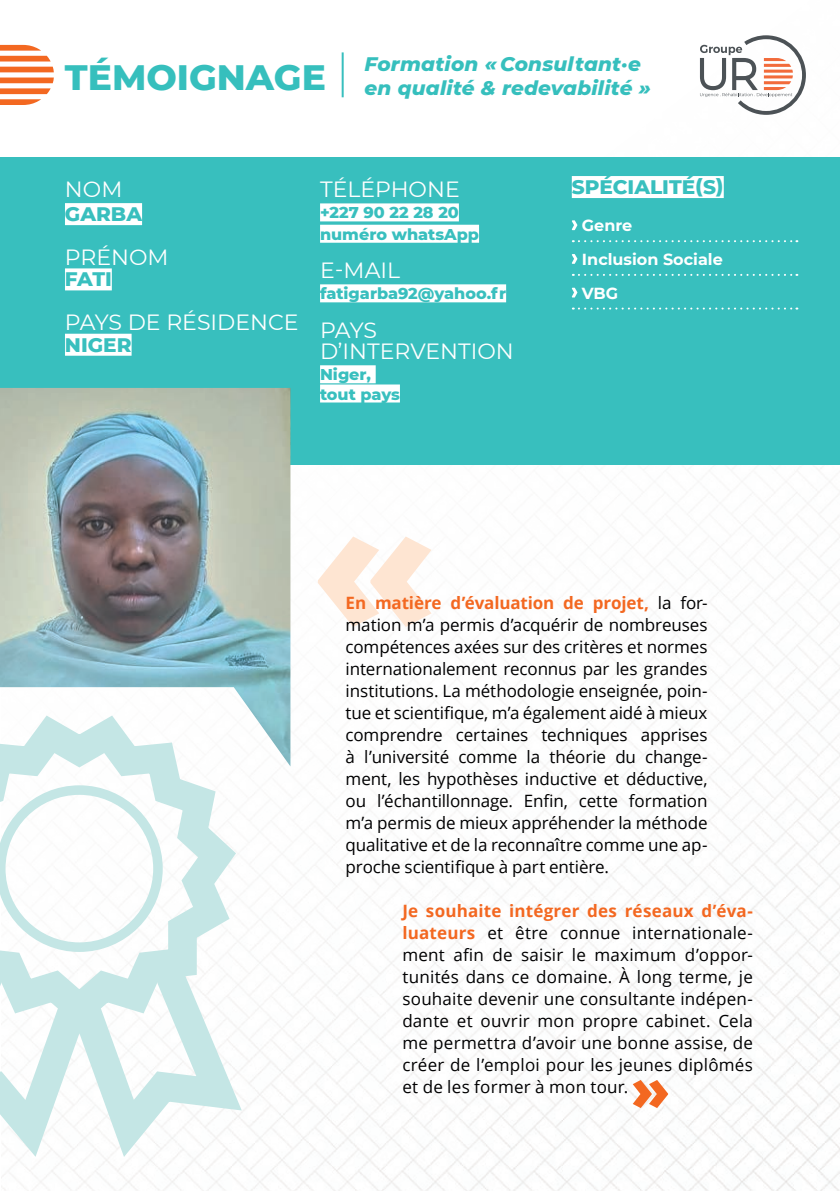
<style>
.page{position:relative;width:840px;height:1191px;background:#fff}
.page>*{position:absolute;margin:0;border:0;box-sizing:border-box;transform-origin:0 0}
.t1{font:800 36px "Montserrat";color:#36bfbd}
.t2{font:22px/21.2px "Montserrat";color:#fff}
.t3{font:italic 800 20px/24px "Montserrat";letter-spacing:.01em;color:#36bfbd}
.t4{font:800 20px "Montserrat";color:#38bfbe}
.t5{font:17px/22px "Open Sans";letter-spacing:.01em;color:#000001;text-align:justify}
.t6{font:800 16px/21.2px "Montserrat";color:#38bfbe}
.t7{font:700 16px/33.6px "Montserrat";color:#fff}
.s1{font-weight:700;color:#f36821}
</style>
<div class="page">
<img style="left:2px;top:44px;width:837px;height:1147px">
<div style="left:0;top:158px;width:839px;height:307px;background:#38bfbe"></div>
<div style="left:65px;top:203px;width:77px;height:22px;background:#fff"></div>
<div style="left:65px;top:268px;width:47px;height:22px;background:#fff"></div>
<div style="left:65px;top:334px;width:66px;height:22px;background:#fff"></div>
<div style="left:320px;top:203px;width:138px;height:18px;background:#fff"></div>
<div style="left:320px;top:225px;width:159px;height:18px;background:#fff"></div>
<div style="left:320px;top:284px;width:186px;height:18px;background:#fff"></div>
<div style="left:320px;top:365px;width:55px;height:18px;background:#fff"></div>
<div style="left:320px;top:384px;width:79px;height:18px;background:#fff"></div>
<img style="left:0;top:388px;width:290px;height:378px">
<div style="left:571px;top:176px;width:152px;height:22px;background:#fff"></div>
<svg style="left:572px;top:240px;width:225px;height:2px"></svg>
<svg style="left:572px;top:274px;width:225px;height:2px"></svg>
<svg style="left:572px;top:307px;width:225px;height:2px"></svg>
<svg style="left:571px;top:220px;width:6px;height:10px"></svg>
<svg style="left:571px;top:254px;width:6px;height:10px"></svg>
<svg style="left:571px;top:288px;width:6px;height:9px"></svg>
<div style="left:65px;top:62px;width:265px;height:36px;background:#fff"></div>
<svg style="left:699px;top:35px;width:106px;height:80px"></svg>
<hr style="left:341px;top:52px;width:2px;height:45px;background:#38bfbe">
<svg style="left:317px;top:536px;width:114px;height:91px"></svg>
<svg style="left:632px;top:1080px;width:35px;height:28px"></svg>
<svg style="left:0;top:45px;width:51px;height:16px"></svg>
<svg style="left:0;top:67px;width:54px;height:38px"></svg>
<svg style="left:0;top:940px;width:264px;height:242px"></svg>
<svg style="left:0;top:697px;width:255px;height:349px"></svg>
<h1 class="t1" style="left:65px;top:51px;width:262px">TÉMOIGNAGE</h1>
<p class="t3" style="left:364px;top:51px;width:287px">Formation « Consultant·e en qualité &amp; redevabilité »</p>
<p class="t2" style="left:65px;top:178px;width:59px">NOM</p>
<p class="t4" style="left:65px;top:199px;width:79px">GARBA</p>
<p class="t2" style="left:65px;top:246px;width:105px">PRÉNOM</p>
<p class="t4" style="left:65px;top:265px;width:48px">FATI</p>
<p class="t2" style="left:65px;top:311px;width:235px">PAYS DE RÉSIDENCE</p>
<p class="t4" style="left:65px;top:330px;width:68px">NIGER</p>
<p class="t2" style="left:320px;top:178px;width:141px">TÉLÉPHONE</p>
<p class="t6" style="left:320px;top:201px;width:160px">+227 90 22 28 20 numéro whatsApp</p>
<p class="t2" style="left:320px;top:259px;width:81px">E-MAIL</p>
<p class="t6" style="left:320px;top:282px;width:187px">fatigarba92@yahoo.fr</p>
<p class="t2" style="left:320px;top:318px;width:195px">PAYS<br>D’INTERVENTION</p>
<p class="t6" style="left:320px;top:364px;width:81px;line-height:19.2px">Niger, tout pays</p>
<p class="t4" style="left:571px;top:172px;width:153px">SPÉCIALITÉ(S)</p>
<p class="t7" style="left:581px;top:208px;width:142px">Genre<br>Inclusion Sociale<br>VBG</p>
<p class="t5" style="left:345px;top:591px;width:363px"><span class="s1">En matière d’évaluation de projet,</span> la for&shy;mation m’a permis d’acquérir de nombreuses compétences axées sur des critères et normes internationalement reconnus par les grandes institutions. La méthodologie enseignée, poin&shy;tue et scientifique, m’a également aidé à mieux comprendre certaines techniques apprises à l’université comme la théorie du change&shy;ment, les hypothèses inductive et déductive, ou l’échantillonnage. Enfin, cette formation m’a permis de mieux appréhender la méthode qualitative et de la reconnaître comme une ap&shy;proche scientifique à part entière.</p>
<p class="t5" style="left:402px;top:899px;width:352px"><span class="s1">Je souhaite intégrer des réseaux d’éva&shy;luateurs</span> et être connue internationale&shy;ment afin de saisir le maximum d’oppor&shy;tunités dans ce domaine. À long terme, je souhaite devenir une consultante indépen&shy;dante et ouvrir mon propre cabinet. Cela me permettra d’avoir une bonne assise, de créer de l’emploi pour les jeunes diplômés et de les former à mon tour.</p>
</div>
